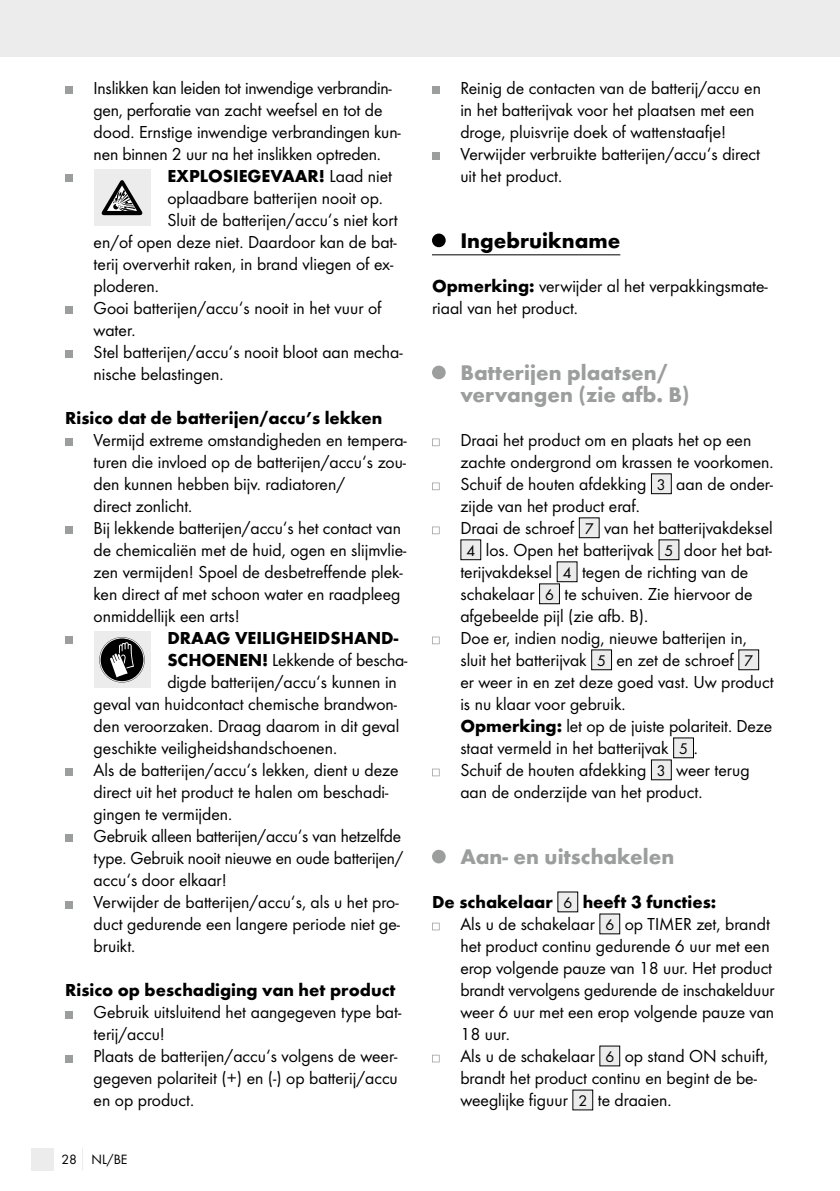
<style>
.page{position:relative;width:840px;height:1191px;background:#fff}
.page>*{position:absolute;margin:0;border:0;box-sizing:border-box;transform-origin:0 0}
.t1{font:700 22px/22px "Futura";color:#9c9d9d}
.t2{font:700 22px "Futura";color:#000}
.t3{font:18px/22px "Futura Boo";color:#000}
.t4{font:700 18px "Futura";color:#000}
.t5{font:14px "Futura Boo";color:#000}
.s1{font-family:"Futura Boo";font-weight:400}
.s2{font-family:"Futura";font-weight:700}
.s3{font-size:16px}
.s4{font-family:"Futura Boo";font-weight:400;font-size:16px}
</style>
<div class="page">
<div style="left:0;top:0;width:839px;height:57px;background:#ececec"></div>
<div style="left:31px;top:1147px;width:23px;height:23px;background:#ececec"></div>
<svg style="left:82px;top:1148px;width:1px;height:22px"></svg>
<div style="left:65px;top:86px;width:8px;height:8px;background:#9c9d9d"></div>
<div style="left:65px;top:174px;width:8px;height:8px;background:#9c9d9d"></div>
<div style="left:94px;top:169px;width:56px;height:57px;background:#ececec"></div>
<svg style="left:102px;top:180px;width:40px;height:35px"></svg>
<div style="left:65px;top:306px;width:8px;height:8px;background:#9c9d9d"></div>
<div style="left:65px;top:350px;width:8px;height:8px;background:#9c9d9d"></div>
<div style="left:65px;top:438px;width:8px;height:8px;background:#9c9d9d"></div>
<div style="left:65px;top:526px;width:8px;height:8px;background:#9c9d9d"></div>
<div style="left:65px;top:636px;width:8px;height:8px;background:#9c9d9d"></div>
<div style="left:94px;top:631px;width:56px;height:57px;background:#ececec"></div>
<svg style="left:99px;top:637px;width:46px;height:45px"></svg>
<div style="left:65px;top:768px;width:8px;height:8px;background:#9c9d9d"></div>
<div style="left:65px;top:834px;width:8px;height:8px;background:#9c9d9d"></div>
<div style="left:65px;top:900px;width:8px;height:8px;background:#9c9d9d"></div>
<div style="left:65px;top:1010px;width:8px;height:8px;background:#9c9d9d"></div>
<div style="left:65px;top:1054px;width:8px;height:8px;background:#9c9d9d"></div>
<hr style="left:432px;top:254px;width:188px;height:1px;background:#000">
<div style="left:432px;top:86px;width:7px;height:8px;background:#9c9d9d"></div>
<div style="left:432px;top:152px;width:7px;height:8px;background:#9c9d9d"></div>
<div style="left:432px;top:233px;width:13px;height:14px;background:#000;border-radius:50%"></div>
<div style="left:432px;top:365px;width:13px;height:14px;background:#9c9d9d;border-radius:50%"></div>
<svg style="left:432px;top:438px;width:7px;height:8px"></svg>
<svg style="left:432px;top:482px;width:7px;height:8px"></svg>
<div style="left:651px;top:474px;width:20px;height:20px;background:#ececec"></div>
<div style="left:650px;top:473px;width:21px;height:21px;border:1px solid #000"></div>
<svg style="left:432px;top:526px;width:7px;height:8px"></svg>
<div style="left:579px;top:518px;width:20px;height:20px;background:#ececec"></div>
<div style="left:578px;top:517px;width:21px;height:21px;border:1px solid #000"></div>
<div style="left:460px;top:540px;width:20px;height:20px;background:#ececec"></div>
<div style="left:460px;top:539px;width:21px;height:21px;border:1px solid #000"></div>
<div style="left:658px;top:540px;width:20px;height:20px;background:#ececec"></div>
<div style="left:557px;top:562px;width:19px;height:20px;background:#ececec"></div>
<div style="left:539px;top:584px;width:20px;height:20px;background:#ececec"></div>
<div style="left:538px;top:583px;width:21px;height:21px;border:1px solid #000"></div>
<svg style="left:432px;top:636px;width:7px;height:8px"></svg>
<div style="left:591px;top:650px;width:20px;height:20px;background:#ececec"></div>
<div style="left:591px;top:649px;width:20px;height:21px;border:1px solid #000"></div>
<div style="left:738px;top:650px;width:20px;height:20px;background:#ececec"></div>
<div style="left:673px;top:738px;width:20px;height:20px;background:#ececec"></div>
<svg style="left:432px;top:768px;width:7px;height:8px"></svg>
<div style="left:651px;top:760px;width:20px;height:20px;background:#ececec"></div>
<div style="left:432px;top:849px;width:13px;height:14px;background:#9c9d9d;border-radius:50%"></div>
<div style="left:557px;top:892px;width:20px;height:20px;background:#ececec"></div>
<svg style="left:432px;top:922px;width:7px;height:8px"></svg>
<div style="left:599px;top:914px;width:20px;height:20px;background:#ececec"></div>
<svg style="left:432px;top:1054px;width:7px;height:8px"></svg>
<div style="left:599px;top:1046px;width:20px;height:20px;background:#ececec"></div>
<div style="left:572px;top:1090px;width:20px;height:20px;background:#ececec"></div>
<p class="t3" style="left:94px;top:77px;width:308px">Inslikken kan leiden tot inwendige verbrandin&shy;gen, perforatie van zacht weefsel en tot de dood. Ernstige inwendige verbrandingen kun&shy;nen binnen 2 uur na het inslikken optreden.</p>
<p class="t4" style="left:167px;top:165px;width:226px">EXPLOSIEGEVAAR! <span class="s1">Laad niet</span></p>
<p class="t3" style="left:167px;top:187px;width:217px">oplaadbare batterijen nooit op.</p>
<p class="t3" style="left:167px;top:209px;width:232px">Sluit de batterijen/accu‘s niet kort</p>
<p class="t3" style="left:94px;top:231px;width:304px">en/of open deze niet. Daardoor kan de bat-</p>
<p class="t3" style="left:94px;top:253px;width:301px">terij oververhit raken, in brand vliegen of ex-</p>
<p class="t3" style="left:94px;top:275px;width:67px">ploderen.</p>
<p class="t3" style="left:94px;top:297px;width:289px">Gooi batterijen/accu‘s nooit in het vuur of</p>
<p class="t3" style="left:94px;top:319px;width:43px">water.</p>
<p class="t3" style="left:94px;top:341px;width:310px">Stel batterijen/accu‘s nooit bloot aan mecha-</p>
<p class="t3" style="left:94px;top:363px;width:131px">nische belastingen.</p>
<p class="t4" style="left:65px;top:407px;width:318px">Risico dat de batterijen/accu’s lekken</p>
<p class="t3" style="left:94px;top:429px;width:314px">Vermijd extreme omstandigheden en tempera&shy;turen die invloed op de batterijen/accu‘s zou&shy;den kunnen hebben bijv. radiatoren/<br>direct zonlicht.<br>Bij lekkende batterijen/accu‘s het contact van de chemicaliën met de huid, ogen en slijmvlie&shy;zen vermijden! Spoel de desbetreffende plek&shy;ken direct af met schoon water en raadpleeg onmiddellijk een arts!</p>
<p class="t4" style="left:167px;top:627px;width:232px">DRAAG VEILIGHEIDSHAND-</p>
<p class="t3" style="left:167px;top:649px;width:241px"><span class="s2">SCHOENEN!</span> Lekkende of bescha-</p>
<p class="t3" style="left:167px;top:671px;width:231px">digde batterijen/accu‘s kunnen in</p>
<p class="t3" style="left:94px;top:693px;width:305px">geval van huidcontact chemische brandwon-</p>
<p class="t3" style="left:94px;top:715px;width:307px">den veroorzaken. Draag daarom in dit geval</p>
<p class="t3" style="left:94px;top:737px;width:245px">geschikte veiligheidshandschoenen.</p>
<p class="t3" style="left:94px;top:759px;width:306px">Als de batterijen/accu‘s lekken, dient u deze</p>
<p class="t3" style="left:94px;top:781px;width:296px">direct uit het product te halen om beschadi-</p>
<p class="t3" style="left:94px;top:803px;width:140px">gingen te vermijden.</p>
<p class="t3" style="left:94px;top:825px;width:309px">Gebruik alleen batterijen/accu‘s van hetzelfde</p>
<p class="t3" style="left:94px;top:847px;width:311px">type. Gebruik nooit nieuwe en oude batterijen/</p>
<p class="t3" style="left:94px;top:869px;width:134px">accu‘s door elkaar!</p>
<p class="t3" style="left:94px;top:891px;width:306px">Verwijder de batterijen/accu‘s, als u het pro-</p>
<p class="t3" style="left:94px;top:913px;width:308px">duct gedurende een langere periode niet ge-</p>
<p class="t3" style="left:94px;top:935px;width:43px">bruikt.</p>
<p class="t4" style="left:65px;top:979px;width:331px">Risico op beschadiging van het product</p>
<p class="t3" style="left:94px;top:1001px;width:309px">Gebruik uitsluitend het aangegeven type bat&shy;terij/accu!<br>Plaats de batterijen/accu‘s volgens de weer&shy;gegeven polariteit (+) en (-) op batterij/accu en op product.</p>
<p class="t5" style="left:61px;top:1151px;width:67px">28 NL/BE</p>
<p class="t3" style="left:460px;top:77px;width:302px">Reinig de contacten van de batterij/accu en in het batterijvak voor het plaatsen met een droge, pluisvrije doek of wattenstaafje!<br>Verwijder verbruikte batterijen/accu‘s direct uit het product.</p>
<p class="t2" style="left:460px;top:227px;width:161px">Ingebruikname</p>
<p class="t3" style="left:432px;top:275px;width:337px"><span class="s2">Opmerking:</span> verwijder al het verpakkingsmate&shy;riaal van het product.</p>
<p class="t1" style="left:460px;top:361px;width:231px">Batterijen plaatsen/ vervangen (zie afb. B)</p>
<p class="t3" style="left:460px;top:429px;width:292px">Draai het product om en plaats het op een</p>
<p class="t3" style="left:460px;top:451px;width:314px">zachte ondergrond om krassen te voorkomen.</p>
<p class="t3" style="left:460px;top:473px;width:314px">Schuif de houten afdekking <span class="s3">3</span> aan de onder-</p>
<p class="t3" style="left:460px;top:495px;width:181px">zijde van het product eraf.</p>
<p class="t3" style="left:460px;top:517px;width:313px">Draai de schroef <span class="s3">7</span> van het batterijvakdeksel</p>
<p class="t3" style="left:466px;top:539px;width:307px"><span class="s3">4</span> los. Open het batterijvak <span class="s3">5</span> door het bat-</p>
<p class="t3" style="left:460px;top:561px;width:289px">terijvakdeksel <span class="s3">4</span> tegen de richting van de</p>
<p class="t3" style="left:460px;top:583px;width:293px">schakelaar <span class="s3">6</span> te schuiven. Zie hiervoor de</p>
<p class="t3" style="left:460px;top:605px;width:189px">afgebeelde pijl (zie afb. B).</p>
<p class="t3" style="left:460px;top:627px;width:288px">Doe er, indien nodig, nieuwe batterijen in,</p>
<p class="t3" style="left:460px;top:649px;width:294px">sluit het batterijvak <span class="s3">5</span> en zet de schroef <span class="s3">7</span></p>
<p class="t3" style="left:460px;top:671px;width:314px">er weer in en zet deze goed vast. Uw product</p>
<p class="t3" style="left:460px;top:693px;width:167px">is nu klaar voor gebruik.</p>
<p class="t3" style="left:460px;top:715px;width:313px"><span class="s2">Opmerking:</span> let op de juiste polariteit. Deze</p>
<p class="t3" style="left:460px;top:737px;width:239px">staat vermeld in het batterijvak <span class="s3">5</span> .</p>
<p class="t3" style="left:460px;top:759px;width:290px">Schuif de houten afdekking <span class="s3">3</span> weer terug</p>
<p class="t3" style="left:460px;top:781px;width:243px">aan de onderzijde van het product.</p>
<p class="t1" style="left:460px;top:845px;width:215px">Aan- en uitschakelen</p>
<p class="t4" style="left:432px;top:891px;width:285px">De schakelaar <span class="s4">6</span> heeft 3 functies:</p>
<p class="t3" style="left:460px;top:913px;width:316px">Als u de schakelaar <span class="s3">6</span> op TIMER zet, brandt het product continu gedurende 6 uur met een erop volgende pauze van 18 uur. Het product brandt vervolgens gedurende de inschakelduur weer 6 uur met een erop volgende pauze van 18 uur.<br>Als u de schakelaar <span class="s3">6</span> op stand ON schuift, brandt het product continu en begint de be&shy;weeglijke figuur <span class="s3">2</span> te draaien.</p>
</div>
